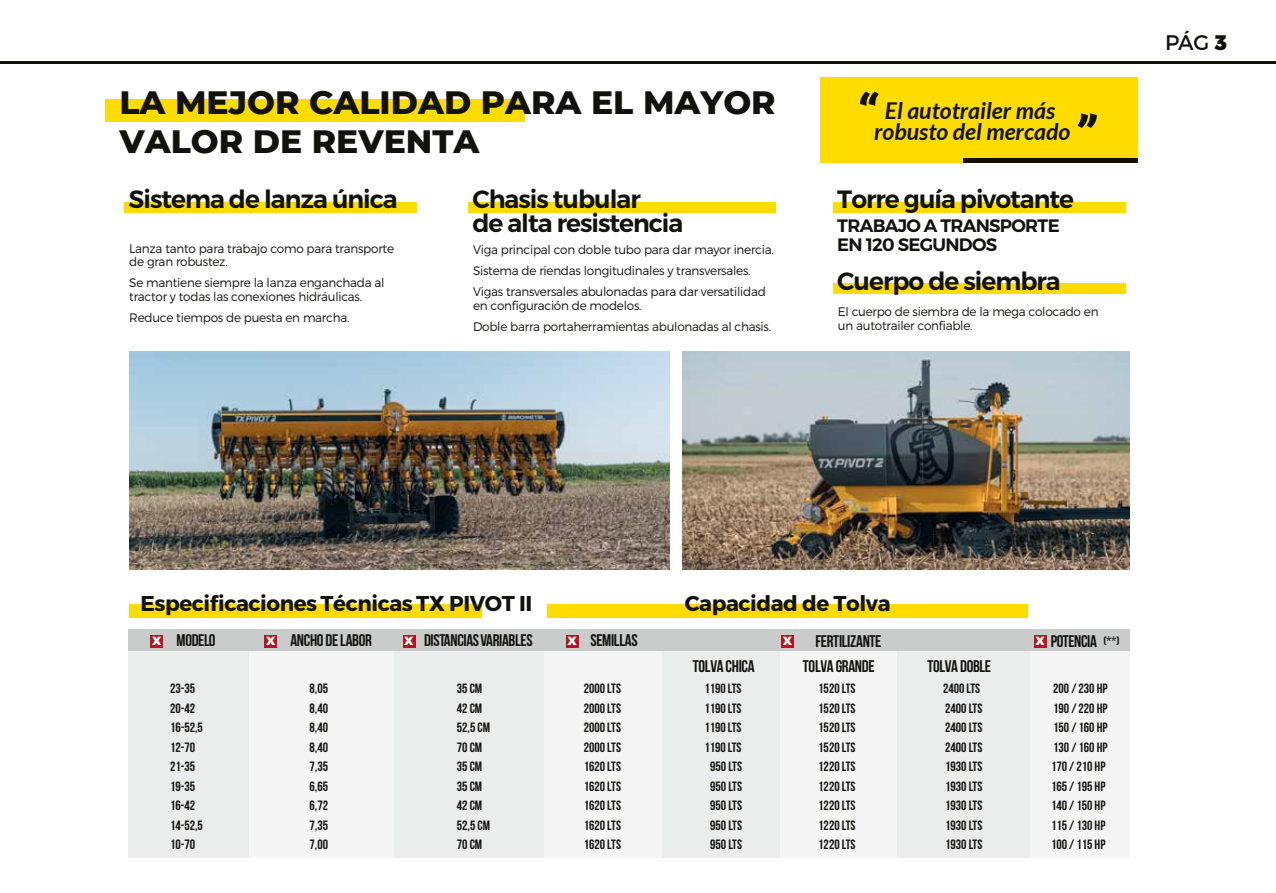
<style>
.page{position:relative;width:1276px;height:893px;background:#fff}
.page>*{position:absolute;margin:0;border:0;box-sizing:border-box;transform-origin:0 0}
.t1{font:800 33px/39.6px "Montserrat";color:#12120d}
.t2{font:600 25.05px/23.5px "Montserrat";letter-spacing:-.04em;color:#12120d}
.t3{font:italic 700 23.1px/21px "Lato";color:#12120d;text-align:center}
.t4{font:700 21.45px "Montserrat";letter-spacing:-.02em;color:#12120d}
.t5{font:21.15px "Montserrat";color:#12120d}
.t6{font:600 18px/19.5px "Montserrat";letter-spacing:-.04em;color:#12120d}
.t7{font:16.8px "Bebas Neue";letter-spacing:-.02em;color:#12120d}
.t8{font:700 15.45px "Montserrat";color:#fff}
.t9{font:13.5px "Bebas Neue";color:#12120d}
.t10{font:300 12.3px/13.5px "Montserrat";letter-spacing:-.02em;color:#12120d}
.t11{font:12.3px "Bebas Neue";color:#12120d}
.s1{font-weight:900}
.s2{font-family:"Montserrat";font-weight:700;font-size:15.45px;color:#fff}
</style>
<div class="page">
<hr style="left:0;top:61px;width:1276px;height:3px;background:#12120d">
<div style="left:129px;top:604px;width:352px;height:13px;background:#ffdc00"></div>
<div style="left:547px;top:604px;width:480px;height:13px;background:#ffdc00"></div>
<div style="left:129px;top:644px;width:121px;height:214px;background:#ebecec"></div>
<div style="left:250px;top:644px;width:657px;height:214px;background:#f5f5f5"></div>
<div style="left:662px;top:644px;width:117px;height:214px;background:#ebecec"></div>
<div style="left:394px;top:644px;width:150px;height:214px;background:#ebecec"></div>
<div style="left:897px;top:644px;width:133px;height:214px;background:#ebecec"></div>
<div style="left:1030px;top:644px;width:99px;height:214px;background:#f5f5f5"></div>
<div style="left:129px;top:629px;width:1000px;height:22px;background:#cacbcb"></div>
<div style="left:151px;top:635px;width:12px;height:12px;background:#bb1420"></div>
<div style="left:264px;top:635px;width:13px;height:12px;background:#bb1420"></div>
<div style="left:403px;top:635px;width:12px;height:12px;background:#bb1420"></div>
<div style="left:1034px;top:635px;width:12px;height:12px;background:#bb1420"></div>
<div style="left:566px;top:635px;width:12px;height:12px;background:#bb1420"></div>
<div style="left:781px;top:635px;width:12px;height:12px;background:#bb1420"></div>
<div style="left:105px;top:100px;width:420px;height:22px;background:#ffdc00"></div>
<div style="left:124px;top:202px;width:293px;height:10px;background:#ffdc00"></div>
<div style="left:833px;top:284px;width:292px;height:10px;background:#ffdc00"></div>
<div style="left:468px;top:202px;width:307px;height:10px;background:#ffdc00"></div>
<div style="left:833px;top:202px;width:292px;height:10px;background:#ffdc00"></div>
<img style="left:129px;top:351px;width:540px;height:219px">
<img style="left:683px;top:351px;width:447px;height:219px">
<div style="left:820px;top:77px;width:318px;height:86px;background:#ffdc00"></div>
<div style="left:964px;top:158px;width:174px;height:5px;background:#120f00"></div>
<svg style="left:860px;top:92px;width:18px;height:14px"></svg>
<svg style="left:1077px;top:113px;width:20px;height:15px"></svg>
<h1 class="t1" style="left:119px;top:80px;width:658px">LA MEJOR CALIDAD PARA EL MAYOR<br>VALOR DE REVENTA</h1>
<h2 class="t2" style="left:129px;top:188px;width:271px">Sistema de lanza única</h2>
<p class="t10" style="left:129px;top:241px;width:266px">Lanza tanto para trabajo como para transporte de gran robustez.</p>
<p class="t10" style="left:129px;top:276px;width:257px">Se mantiene siempre la lanza enganchada al tractor y todas las conexiones hidráulicas.</p>
<p class="t10" style="left:129px;top:310px;width:222px">Reduce tiempos de puesta en marcha.</p>
<h2 class="t2" style="left:472px;top:188px;width:212px">Chasis tubular<br>de alta resistencia</h2>
<p class="t10" style="left:473px;top:239px;width:302px;line-height:21px">Viga principal con doble tubo para dar mayor inercia.<br>Sistema de riendas longitudinales y transversales.<br>Vigas transversales abulonadas para dar versatilidad</p>
<p class="t10" style="left:473px;top:295px;width:300px;line-height:21px">en configuración de modelos.<br>Doble barra portaherramientas abulonadas al chasis.</p>
<h3 class="t3" style="left:874px;top:100px;width:198px">El autotrailer más robusto del mercado</h3>
<h2 class="t2" style="left:837px;top:188px;width:238px">Torre guía pivotante</h2>
<h3 class="t6" style="left:837px;top:216px;width:224px">TRABAJO A TRANSPORTE<br>EN 120 SEGUNDOS</h3>
<h2 class="t2" style="left:837px;top:269px;width:225px">Cuerpo de siembra</h2>
<p class="t10" style="left:838px;top:305px;width:262px">El cuerpo de siembra de la mega colocado en un autotrailer confiable.</p>
<h3 class="t5" style="left:1165px;top:29px;width:63px">PÁG <span class="s1">3</span></h3>
<h3 class="t4" style="left:140px;top:590px;width:393px">Especificaciones Técnicas TX PIVOT II</h3>
<h3 class="t4" style="left:684px;top:590px;width:207px">Capacidad de Tolva</h3>
<p class="t7" style="left:152px;top:631px;width:65px"><span class="s2">x</span> MODELO</p>
<p class="t7" style="left:266px;top:631px;width:107px"><span class="s2">x</span> ANCHO DELABOR</p>
<p class="t7" style="left:404px;top:631px;width:130px"><span class="s2">x</span> DISTANCIASVARIABLES</p>
<p class="t7" style="left:567px;top:630px;width:71px"><span class="s2">x</span> SEMILLAS</p>
<p class="t8" style="left:782px;top:630px;width:11px">x</p>
<p class="t7" style="left:815px;top:632px;width:68px">FERTILIZANTE</p>
<p class="t7" style="left:1035px;top:632px;width:63px"><span class="s2">x</span> POTENCIA</p>
<p class="t9" style="left:170px;top:681px;width:27px">23-35</p>
<p class="t9" style="left:309px;top:681px;width:20px">8,05</p>
<p class="t9" style="left:457px;top:681px;width:27px">35 CM</p>
<p class="t9" style="left:584px;top:681px;width:39px">2000 LTS</p>
<p class="t9" style="left:704px;top:681px;width:39px">1190 LTS</p>
<p class="t9" style="left:818px;top:681px;width:39px">1520 LTS</p>
<p class="t9" style="left:943px;top:681px;width:39px">2400 LTS</p>
<p class="t9" style="left:1053px;top:681px;width:56px">200 / 230 HP</p>
<p class="t9" style="left:170px;top:701px;width:27px">20-42</p>
<p class="t9" style="left:309px;top:701px;width:20px">8,40</p>
<p class="t9" style="left:457px;top:701px;width:27px">42 CM</p>
<p class="t9" style="left:584px;top:701px;width:39px">2000 LTS</p>
<p class="t9" style="left:704px;top:701px;width:39px">1190 LTS</p>
<p class="t9" style="left:818px;top:701px;width:39px">1520 LTS</p>
<p class="t9" style="left:945px;top:701px;width:39px">2400 LTS</p>
<p class="t9" style="left:1053px;top:701px;width:56px">190 / 220 HP</p>
<p class="t9" style="left:170px;top:720px;width:34px">16-52,5</p>
<p class="t9" style="left:309px;top:720px;width:20px">8,40</p>
<p class="t9" style="left:457px;top:720px;width:35px">52,5 CM</p>
<p class="t9" style="left:584px;top:720px;width:39px">2000 LTS</p>
<p class="t9" style="left:704px;top:720px;width:39px">1190 LTS</p>
<p class="t9" style="left:818px;top:720px;width:39px">1520 LTS</p>
<p class="t9" style="left:945px;top:720px;width:39px">2400 LTS</p>
<p class="t9" style="left:1053px;top:720px;width:56px">150 / 160 HP</p>
<p class="t9" style="left:170px;top:740px;width:27px">12-70</p>
<p class="t9" style="left:309px;top:740px;width:20px">8,40</p>
<p class="t9" style="left:457px;top:740px;width:27px">70 CM</p>
<p class="t9" style="left:584px;top:740px;width:39px">2000 LTS</p>
<p class="t9" style="left:704px;top:740px;width:39px">1190 LTS</p>
<p class="t9" style="left:818px;top:740px;width:39px">1520 LTS</p>
<p class="t9" style="left:945px;top:740px;width:39px">2400 LTS</p>
<p class="t9" style="left:1053px;top:740px;width:56px">130 / 160 HP</p>
<p class="t9" style="left:170px;top:759px;width:27px">21-35</p>
<p class="t9" style="left:309px;top:759px;width:20px">7,35</p>
<p class="t9" style="left:457px;top:759px;width:27px">35 CM</p>
<p class="t9" style="left:584px;top:759px;width:39px">1620 LTS</p>
<p class="t9" style="left:710px;top:759px;width:33px">950 LTS</p>
<p class="t9" style="left:818px;top:759px;width:39px">1220 LTS</p>
<p class="t9" style="left:945px;top:759px;width:39px">1930 LTS</p>
<p class="t9" style="left:1051px;top:759px;width:56px">170 / 210 HP</p>
<p class="t9" style="left:170px;top:779px;width:27px">19-35</p>
<p class="t9" style="left:309px;top:779px;width:20px">6,65</p>
<p class="t9" style="left:457px;top:779px;width:27px">35 CM</p>
<p class="t9" style="left:584px;top:779px;width:39px">1620 LTS</p>
<p class="t9" style="left:710px;top:779px;width:33px">950 LTS</p>
<p class="t9" style="left:818px;top:779px;width:39px">1220 LTS</p>
<p class="t9" style="left:945px;top:779px;width:39px">1930 LTS</p>
<p class="t9" style="left:1051px;top:779px;width:56px">165 / 195 HP</p>
<p class="t9" style="left:170px;top:798px;width:27px">16-42</p>
<p class="t9" style="left:309px;top:798px;width:20px">6,72</p>
<p class="t9" style="left:457px;top:798px;width:27px">42 CM</p>
<p class="t9" style="left:584px;top:798px;width:39px">1620 LTS</p>
<p class="t9" style="left:710px;top:798px;width:33px">950 LTS</p>
<p class="t9" style="left:818px;top:798px;width:39px">1220 LTS</p>
<p class="t9" style="left:945px;top:798px;width:39px">1930 LTS</p>
<p class="t9" style="left:1051px;top:798px;width:56px">140 / 150 HP</p>
<p class="t9" style="left:170px;top:818px;width:34px">14-52,5</p>
<p class="t9" style="left:309px;top:818px;width:20px">7,35</p>
<p class="t9" style="left:457px;top:818px;width:35px">52,5 CM</p>
<p class="t9" style="left:584px;top:818px;width:39px">1620 LTS</p>
<p class="t9" style="left:710px;top:818px;width:33px">950 LTS</p>
<p class="t9" style="left:818px;top:818px;width:39px">1220 LTS</p>
<p class="t9" style="left:945px;top:818px;width:39px">1930 LTS</p>
<p class="t9" style="left:1051px;top:818px;width:56px">115 / 130 HP</p>
<p class="t9" style="left:170px;top:837px;width:27px">10-70</p>
<p class="t9" style="left:309px;top:837px;width:20px">7,00</p>
<p class="t9" style="left:457px;top:837px;width:27px">70 CM</p>
<p class="t9" style="left:584px;top:837px;width:39px">1620 LTS</p>
<p class="t9" style="left:710px;top:837px;width:33px">950 LTS</p>
<p class="t9" style="left:818px;top:837px;width:39px">1220 LTS</p>
<p class="t9" style="left:945px;top:837px;width:39px">1930 LTS</p>
<p class="t9" style="left:1051px;top:837px;width:56px">100 / 115 HP</p>
<p class="t11" style="left:1103px;top:634px;width:17px">(**)</p>
<p class="t7" style="left:693px;top:656px;width:63px">TOLVA CHICA</p>
<p class="t7" style="left:803px;top:656px;width:73px">TOLVA GRANDE</p>
<p class="t7" style="left:927px;top:656px;width:65px">TOLVA DOBLE</p>
</div>
